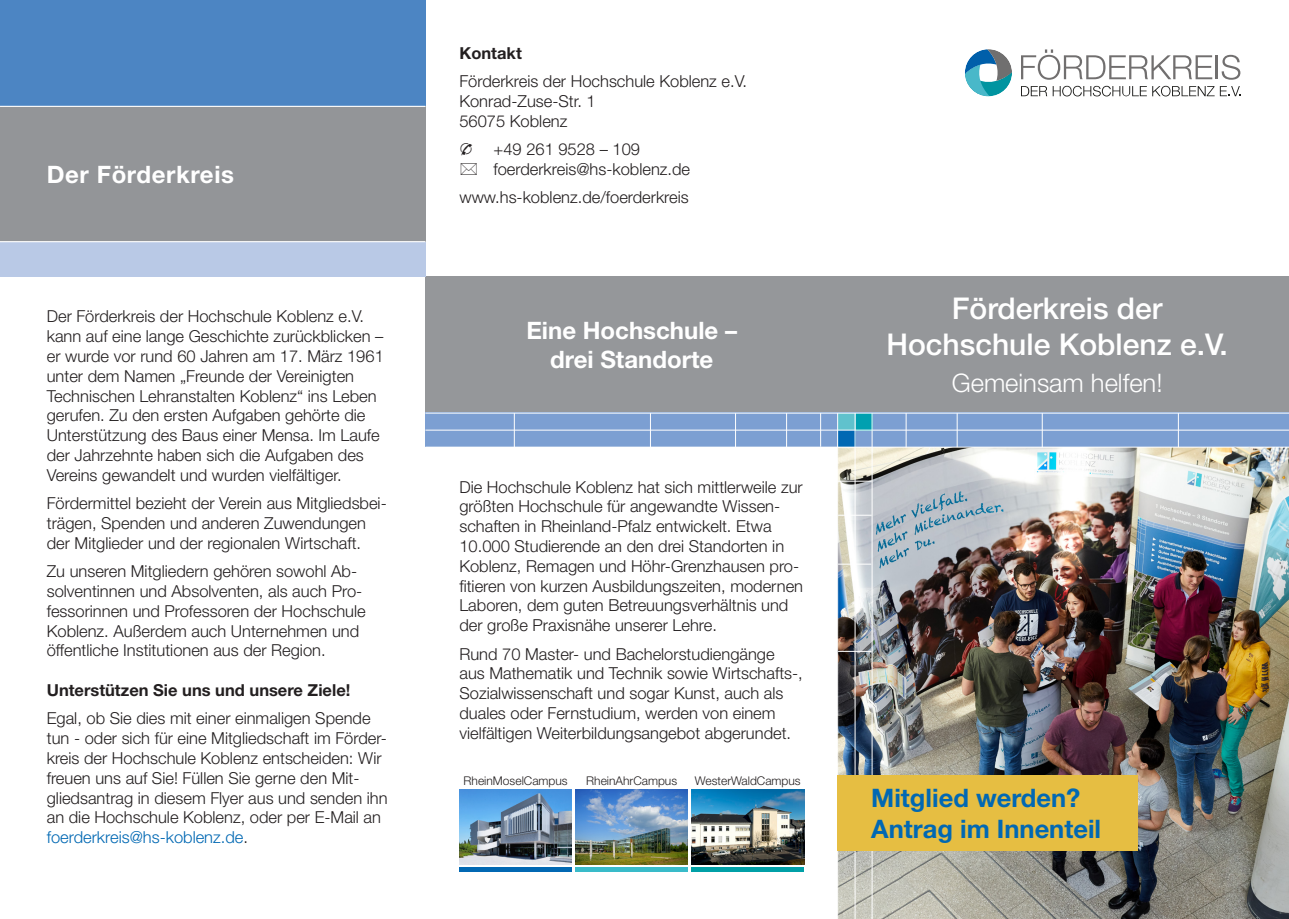
<style>
.page{position:relative;width:1289px;height:919px;background:#fff}
.page>*{position:absolute;margin:0;border:0;box-sizing:border-box;transform-origin:0 0}
.t1{font:500 30px/36px "Helvetica Neue LT Std";color:#fff;text-align:center}
.t2{font:700 25.5px/30.6px "Helvetica Neue LT Std";color:#0168b3}
.t3{font:300 25.5px "Helvetica Neue LT Std";color:#fff}
.t4{font:700 24px/28.8px "Helvetica Neue LT Std";color:#fff;text-align:center}
.t5{font:700 24px "Helvetica Neue LT Std";letter-spacing:.025em;color:#fff}
.t6{font:300 16.5px/19.8px "Helvetica Neue LT Std";color:#231f20}
.t7{font:700 16.5px "Helvetica Neue LT Std";color:#231f20}
.t8{font:300 12px "Helvetica Neue LT Std";color:#231f20}
.s1{color:#0168b3}
.s2{font-family:"European Pi Four";font-weight:400}
</style>
<div class="page">
<img style="left:838px;top:447px;width:450px;height:471px">
<div style="left:425px;top:276px;width:413px;height:136px;background:#95979a"></div>
<div style="left:838px;top:276px;width:450px;height:136px;background:#95979a"></div>
<div style="left:425px;top:412px;width:863px;height:35px;background:#7c9fd2"></div>
<div style="left:855px;top:413px;width:17px;height:17px;background:#00a0b0"></div>
<div style="left:838px;top:413px;width:17px;height:17px;background:#60c2cd"></div>
<div style="left:838px;top:430px;width:17px;height:17px;background:#0168b3"></div>
<hr style="left:854px;top:413px;width:1px;height:505px;background:#fff">
<hr style="left:871px;top:413px;width:1px;height:505px;background:#fff">
<hr style="left:905px;top:413px;width:1px;height:34px;background:#fff">
<hr style="left:956px;top:413px;width:1px;height:34px;background:#fff">
<hr style="left:1041px;top:413px;width:1px;height:34px;background:#fff">
<hr style="left:425px;top:429px;width:863px;height:1px;background:#fff">
<hr style="left:425px;top:446px;width:863px;height:1px;background:#fff">
<hr style="left:838px;top:563px;width:33px;height:1px;background:#fff">
<hr style="left:838px;top:651px;width:33px;height:1px;background:#fff">
<hr style="left:425px;top:412px;width:863px;height:1px;background:#fff">
<hr style="left:838px;top:480px;width:33px;height:1px;background:#fff">
<hr style="left:838px;top:514px;width:33px;height:1px;background:#fff">
<hr style="left:1177px;top:413px;width:1px;height:34px;background:#fff">
<hr style="left:837px;top:413px;width:1px;height:505px;background:#fff">
<hr style="left:820px;top:413px;width:1px;height:33px;background:#fff">
<hr style="left:786px;top:413px;width:1px;height:34px;background:#fff">
<hr style="left:735px;top:413px;width:1px;height:34px;background:#fff">
<hr style="left:650px;top:413px;width:1px;height:34px;background:#fff">
<hr style="left:514px;top:413px;width:1px;height:34px;background:#fff">
<div style="left:0;top:0;width:425px;height:106px;background:#4c85c3"></div>
<div style="left:0;top:106px;width:425px;height:136px;background:#939598"></div>
<div style="left:0;top:242px;width:425px;height:34px;background:#b9c9e6"></div>
<hr style="left:0;top:106px;width:425px;height:1px;background:#fff">
<hr style="left:0;top:241px;width:425px;height:1px;background:#fff">
<img style="left:459px;top:789px;width:113px;height:75px">
<img style="left:575px;top:789px;width:113px;height:75px">
<img style="left:691px;top:789px;width:113px;height:75px">
<div style="left:459px;top:867px;width:113px;height:5px;background:#0168b3"></div>
<div style="left:575px;top:867px;width:113px;height:5px;background:#39bbc9"></div>
<div style="left:691px;top:867px;width:113px;height:5px;background:#00a0a7"></div>
<div style="left:837px;top:775px;width:300px;height:75px;background:#e6be42"></div>
<svg style="left:965px;top:49px;width:47px;height:47px"></svg>
<svg style="left:1021px;top:86px;width:125px;height:10px"></svg>
<svg style="left:1152px;top:86px;width:88px;height:10px"></svg>
<svg style="left:1021px;top:49px;width:191px;height:31px"></svg>
<hr style="left:1215px;top:55px;width:2px;height:24px;background:#716f6f">
<svg style="left:1221px;top:55px;width:19px;height:25px"></svg>
<p class="t5" style="left:47px;top:159px;width:189px">Der Förderkreis</p>
<p class="t6" style="left:47px;top:306px;width:338px">Der Förderkreis der Hochschule Koblenz e.V. kann auf eine lange Geschichte zurückblicken – er wurde vor rund 60 Jahren am 17. März 1961 unter dem Namen „Freunde der Vereinigten Technischen Lehranstalten Koblenz“ ins Leben gerufen. Zu den ersten Aufgaben gehörte die Unterstützung des Baus einer Mensa. Im Laufe der Jahrzehnte haben sich die Aufgaben des Vereins gewandelt und wurden vielfältiger.</p>
<p class="t6" style="left:47px;top:493px;width:341px">Fördermittel bezieht der Verein aus Mitgliedsbei&shy;trägen, Spenden und anderen Zuwendungen der Mitglieder und der regionalen Wirtschaft.</p>
<p class="t6" style="left:47px;top:561px;width:320px">Zu unseren Mitgliedern gehören sowohl Ab&shy;solventinnen und Absolventen, als auch Pro&shy;fessorinnen und Professoren der Hochschule Koblenz. Außerdem auch Unternehmen und öffentliche Institutionen aus der Region.</p>
<p class="t7" style="left:47px;top:679px;width:305px">Unterstützen Sie uns und unsere Ziele!</p>
<p class="t6" style="left:47px;top:708px;width:342px">Egal, ob Sie dies mit einer einmaligen Spende tun - oder sich für eine Mitgliedschaft im Förder&shy;kreis der Hochschule Koblenz entscheiden: Wir freuen uns auf Sie! Füllen Sie gerne den Mit&shy;gliedsantrag in diesem Flyer aus und senden ihn an die Hochschule Koblenz, oder per E-Mail an <span class="s1">foerderkreis@hs-koblenz.de</span>.</p>
<p class="t7" style="left:459px;top:42px;width:64px">Kontakt</p>
<p class="t6" style="left:459px;top:71px;width:289px">Förderkreis der Hochschule Koblenz e.V.<br>Konrad-Zuse-Str. 1<br>56075 Koblenz</p>
<p class="t6" style="left:493px;top:139px;width:198px;text-indent:-34px"><span class="s2">u</span> +49 261 9528 – 109 foerderkreis@hs-koblenz.de</p>
<p class="t6" style="left:459px;top:187px;width:231px">www.hs-koblenz.de/foerderkreis</p>
<p class="t4" style="left:526px;top:315px;width:212px">Eine Hochschule – drei Standorte</p>
<p class="t6" style="left:459px;top:476px;width:345px">Die Hochschule Koblenz hat sich mittlerweile zur größten Hochschule für angewandte Wissen&shy;schaften in Rheinland-Pfalz entwickelt. Etwa 10.000 Studierende an den drei Standorten in Koblenz, Remagen und Höhr-Grenzhausen pro&shy;fitieren von kurzen Ausbildungszeiten, modernen Laboren, dem guten Betreuungsverhältnis und der große Praxisnähe unserer Lehre.</p>
<p class="t6" style="left:459px;top:643px;width:345px">Rund 70 Master- und Bachelorstudiengänge aus Mathematik und Technik sowie Wirtschafts-, Sozialwissenschaft und sogar Kunst, auch als duales oder Fernstudium, werden von einem vielfältigen Weiterbildungsangebot abgerundet.</p>
<p class="t8" style="left:463px;top:773px;width:106px">RheinMoselCampus</p>
<p class="t8" style="left:586px;top:773px;width:92px">RheinAhrCampus</p>
<p class="t8" style="left:695px;top:773px;width:107px">WesterWaldCampus</p>
<p class="t1" style="left:886px;top:290px;width:343px">Förderkreis der<br>Hochschule Koblenz e.V.</p>
<p class="t3" style="left:951px;top:367px;width:212px">Gemeinsam helfen!</p>
<p class="t2" style="left:871px;top:782px;width:231px">Mitglied werden?<br>Antrag im Innenteil</p>
</div>
